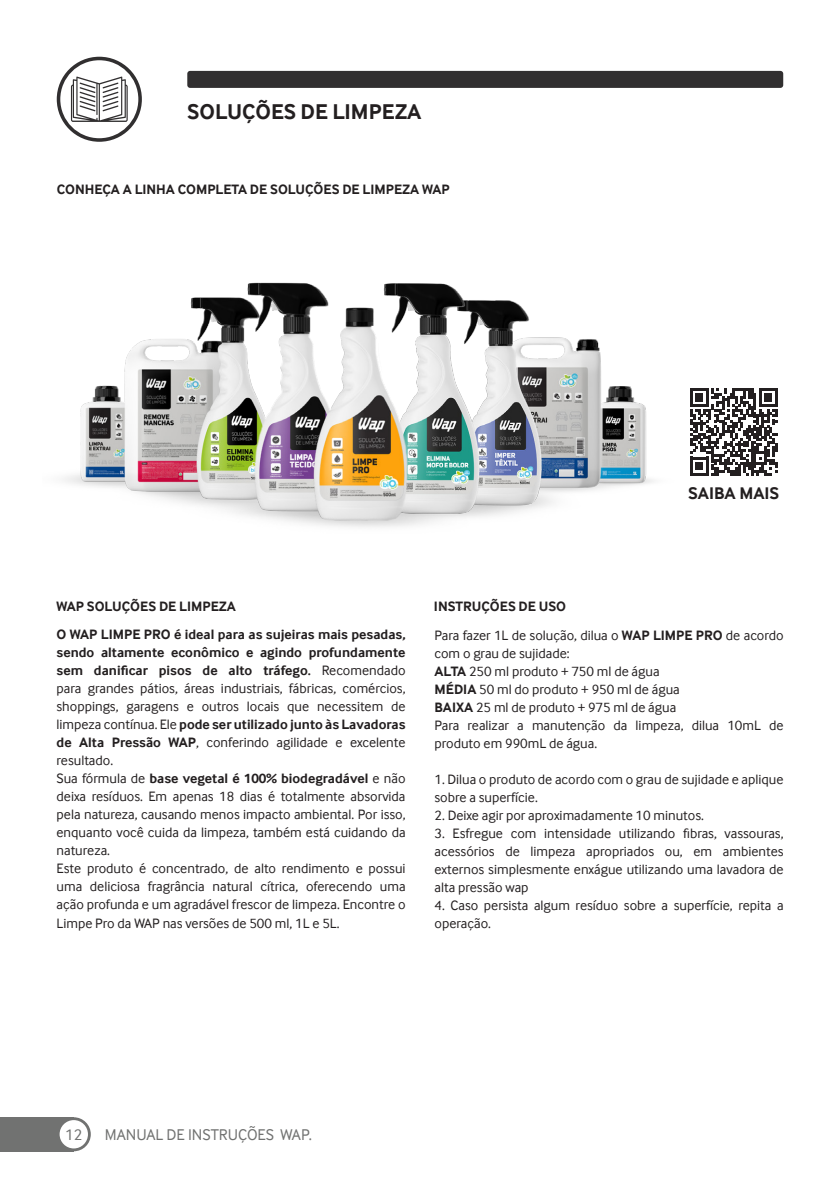
<style>
.page{position:relative;width:840px;height:1191px;background:#fff}
.page>*{position:absolute;margin:0;border:0;box-sizing:border-box;transform-origin:0 0}
.t1{font:700 22px "Inter Face";color:#231f20}
.t2{font:700 17.4px "Inter Face";color:#231f20}
.t3{font:16px "Inter Face";color:#717271}
.t4{font:14px/18px "Inter Face";color:#231f20}
.t5{font:700 14px/28px "Inter Face";color:#231f20}
.s1{font-weight:700}
</style>
<div class="page">
<div style="left:0;top:1117px;width:74px;height:34px;background:#717271"></div>
<svg style="left:57px;top:1117px;width:34px;height:34px"></svg>
<div style="left:60px;top:1120px;width:28px;height:28px;background:#fff;border-radius:50%"></div>
<div style="left:187px;top:71px;width:595px;height:17px;background:#312f30;border-radius:3px"></div>
<svg style="left:57px;top:57px;width:85px;height:85px"></svg>
<div style="left:60px;top:60px;width:78px;height:78px;background:#fff;border-radius:50%"></div>
<svg style="left:71px;top:77px;width:57px;height:45px"></svg>
<img style="left:63px;top:282px;width:637px;height:245px">
<svg style="left:689px;top:388px;width:88px;height:87px"></svg>
<h1 class="t1" style="left:187px;top:99px;width:236px">SOLUÇÕES DE LIMPEZA</h1>
<p class="t5" style="left:57px;top:175px;width:394px">CONHEÇA A LINHA COMPLETA DE SOLUÇÕES DE LIMPEZA WAP</p>
<p class="t2" style="left:688px;top:482px;width:92px">SAIBA MAIS</p>
<p class="t5" style="left:56px;top:592px;width:350px">WAP SOLUÇÕES DE LIMPEZA<br>O WAP LIMPE PRO é ideal para as sujeiras mais pesadas,</p>
<p class="t4" style="left:56px;top:643px;width:350px"><span class="s1">sendo altamente econômico e agindo profundamente sem danificar pisos de alto tráfego.</span> Recomendado para grandes pátios, áreas industriais, fábricas, comércios, shoppings, garagens e outros locais que necessitem de limpeza contínua. Ele <span class="s1">pode ser utilizado junto às Lavadoras de Alta Pressão WAP</span>, conferindo agilidade e excelente resultado.<br>Sua fórmula de <span class="s1">base vegetal é 100% biodegradável</span> e não deixa resíduos. Em apenas 18 dias é totalmente absorvida pela natureza, causando menos impacto ambiental. Por isso, enquanto você cuida da limpeza, também está cuidando da natureza.<br>Este produto é concentrado, de alto rendimento e possui uma deliciosa fragrância natural cítrica, oferecendo uma ação profunda e um agradável frescor de limpeza. Encontre o Limpe Pro da WAP nas versões de 500 ml, 1L e 5L.</p>
<p class="t5" style="left:433px;top:593px;width:134px">INSTRUÇÕES DE USO</p>
<p class="t4" style="left:434px;top:626px;width:350px">Para fazer 1L de solução, dilua o <span class="s1">WAP LIMPE PRO</span> de acordo com o grau de sujidade:<br><span class="s1">ALTA</span> 250 ml produto + 750 ml de água<br><span class="s1">MÉDIA</span> 50 ml do produto + 950 ml de água<br><span class="s1">BAIXA</span> 25 ml de produto + 975 ml de água<br>Para realizar a manutenção da limpeza, dilua 10mL de produto em 990mL de água.</p>
<p class="t4" style="left:434px;top:770px;width:350px">1. Dilua o produto de acordo com o grau de sujidade e aplique sobre a superfície.</p>
<p class="t4" style="left:434px;top:806px;width:271px">2. Deixe agir por aproximadamente 10 minutos.</p>
<p class="t4" style="left:434px;top:824px;width:350px;text-align:justify">3. Esfregue com intensidade utilizando fibras, vassouras, acessórios de limpeza apropriados ou, em ambientes externos simplesmente enxágue utilizando uma lavadora de alta pressão wap</p>
<p class="t4" style="left:434px;top:896px;width:350px">4. Caso persista algum resíduo sobre a superfície, repita a operação.</p>
<p class="t3" style="left:65px;top:1125px;width:19px">12</p>
<p class="t3" style="left:105px;top:1125px;width:208px">MANUAL DE INSTRUÇÕES WAP.</p>
</div>
